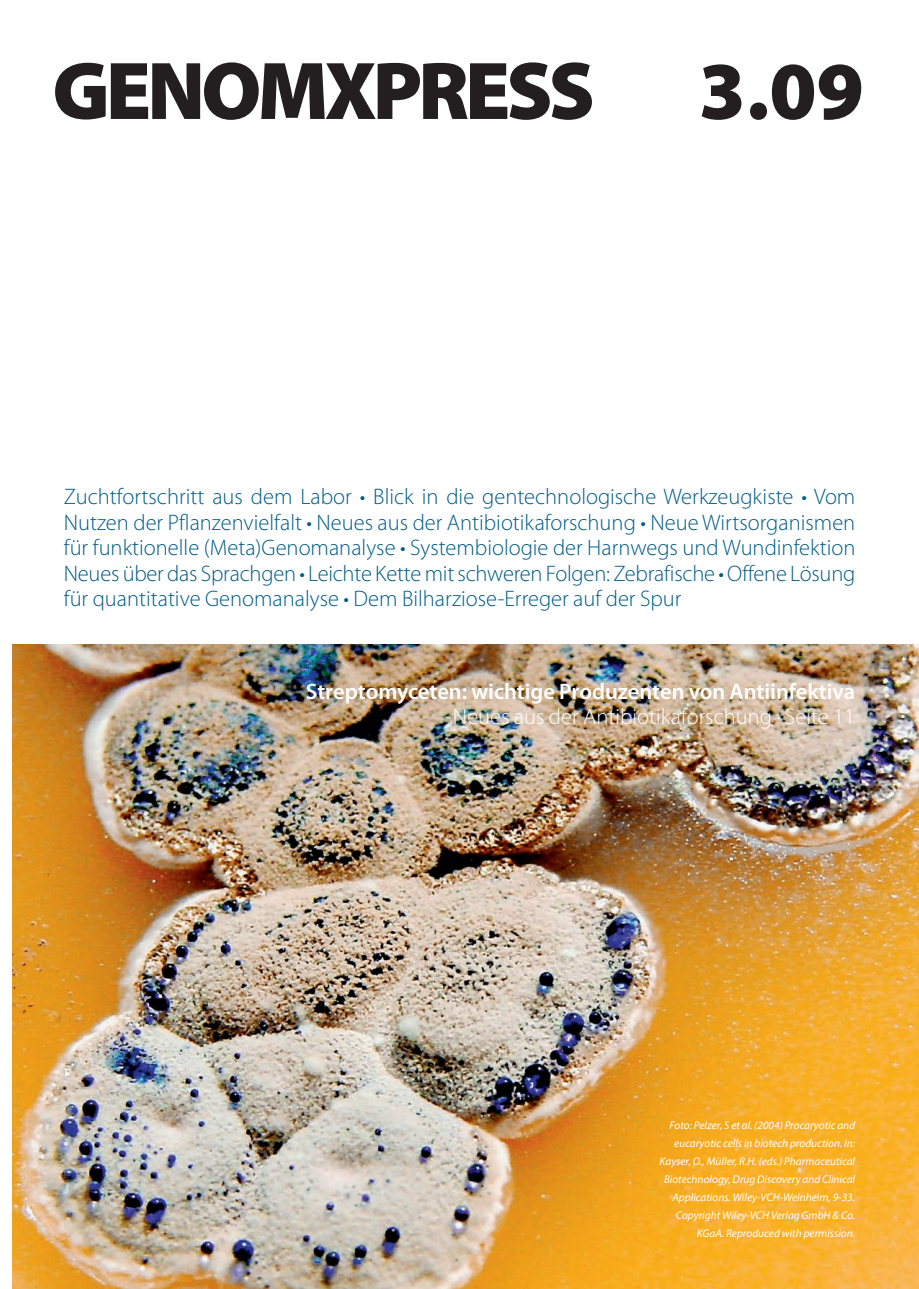
<style>
.page{position:relative;width:919px;height:1289px;background:#fff}
.page>*{position:absolute;margin:0;border:0;box-sizing:border-box;transform-origin:0 0}
.t1{font:900 82.5px "Myriad Pro";letter-spacing:-.05em;color:#231f20}
.t2{font:300 22.5px/25.5px "Myriad Pro";color:#005c86;text-align:justify}
.t3{font:600 22.5px "Myriad Pro";color:#fff}
.t4{font:300 22.5px "Myriad Pro";color:#fff}
.t5{font:italic 11.25px/18px "Myriad Pro";color:#fff;text-align:right}
</style>
<div class="page">
<img style="left:13px;top:644px;width:905px;height:644px">
<h1 class="t1" style="left:52px;top:60px;width:544px">GENOMXPRESS</h1>
<h1 class="t1" style="left:698px;top:60px;width:167px">3.09</h1>
<p class="t2" style="left:64px;top:486px;width:793px">Zuchtfortschritt aus dem Labor • Blick in die gentechnologische Werkzeugkiste • Vom Nutzen der Pflanzenvielfalt • Neues aus der Antibiotikaforschung • Neue Wirtsorganismen für funktionelle (Meta)Genomanalyse • Systembiologie der Harnwegs und Wundinfektion Neues über das Sprachgen • Leichte Kette mit schweren Folgen: Zebrafische • Offene Lösung für quantitative Genomanalyse • Dem Bilharziose-Erreger auf der Spur</p>
<p class="t3" style="left:306px;top:682px;width:551px">Streptomyceten: wichtige Produzenten von Antiinfektiva</p>
<p class="t4" style="left:453px;top:708px;width:403px">Neues aus der Antibiotikaforschung · Seite 11</p>
<p class="t5" style="left:659px;top:1117px;width:197px">Foto: Pelzer, S et al. (2004) Procaryotic and eucaryotic cells in biotech production. In:<br>Kayser, O., Müller, R.H. (eds.) Pharmaceutical Biotechnology, Drug Discovery and Clinical Applications. Wiley-VCH-Weinheim, 9-33.<br>Copyright Wiley-VCH Verlag GmbH &amp; Co.<br>KGaA. Reproduced with permission.</p>
</div>
